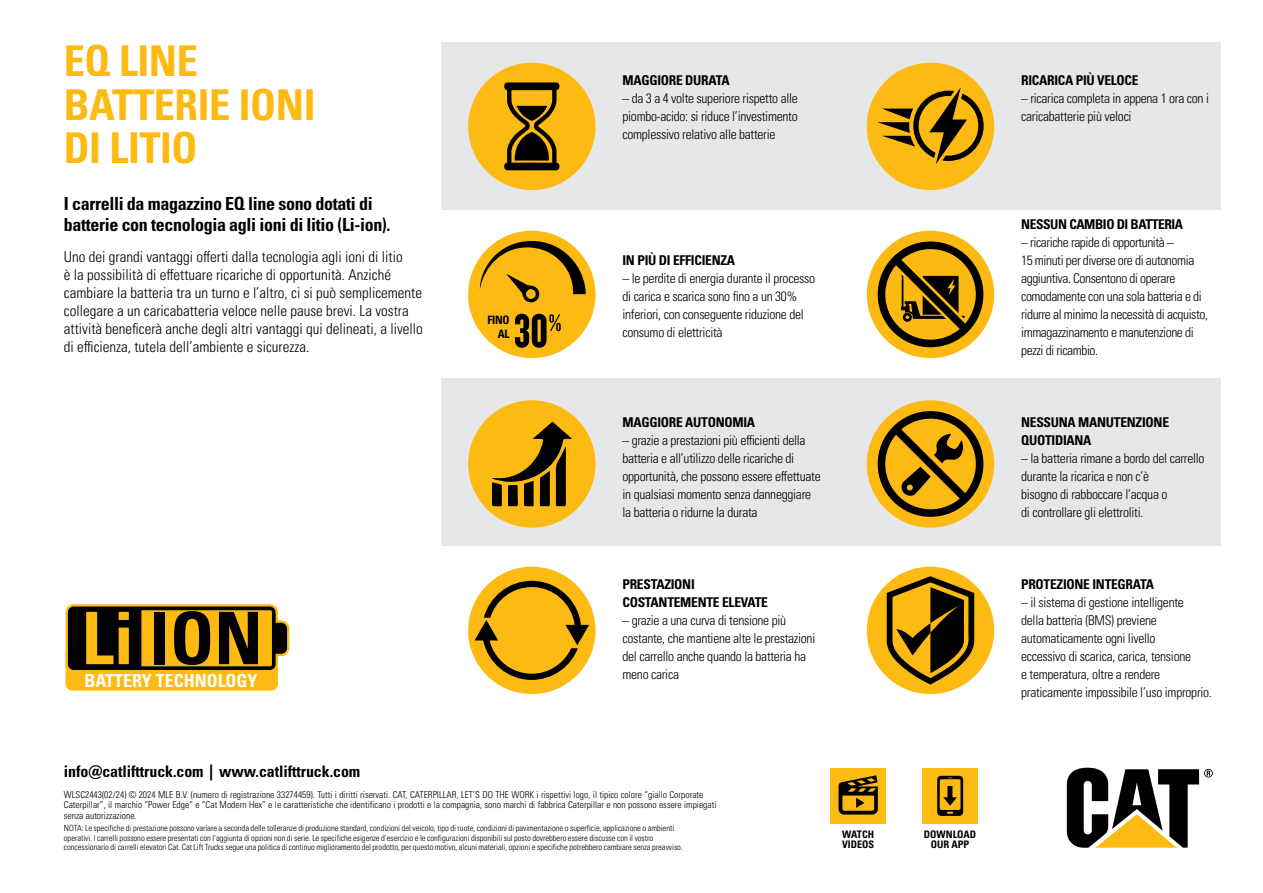
<style>
.page{position:relative;width:1263px;height:893px;background:#fff}
.page>*{position:absolute;margin:0;border:0;box-sizing:border-box;transform-origin:0 0}
.t1{font:700 condensed 72.45px "Univers";color:#000}
.t2{font:42.45px/43.5px "Univers LTCYR 67 Bold Cond";letter-spacing:-.01em;color:#fdba12}
.t3{font:18px/21px "Univers LTCYR 67 Bold Cond";letter-spacing:-.02em;color:#000}
.t4{font:700 condensed 18px "Univers";color:#fff}
.t5{font:15.9px "Univers LTCYR 67 Bold Cond";letter-spacing:-.005em;color:#000}
.t6{font:15px/18px "Univers LTCYR 47 Light Cond";color:#000}
.t7{font:13.5px/18px "Univers LTCYR 47 Light Cond";letter-spacing:-.02em;color:#000}
.t8{font:13.5px/18px "Univers LTCYR 67 Bold Cond";letter-spacing:-.02em;color:#000}
.t9{font:11.55px/13.8px "Univers LTCYR 67 Bold Cond";letter-spacing:-.025em;color:#000;text-align:right}
.t10{font:10.35px/10.4px "Univers LTCYR 67 Bold Cond";color:#000}
.t11{font:9.6px/10.6px "Univers LTCYR 47 Light Cond";color:#000}
.t12{font:8.55px/9.6px "Univers LTCYR 47 Light Cond";letter-spacing:-.005em;color:#000}
.s1{color:#fdba12}
</style>
<div class="page">
<div style="left:441px;top:378px;width:779px;height:168px;background:#e6e7e8"></div>
<div style="left:441px;top:43px;width:779px;height:167px;background:#e6e7e8"></div>
<svg style="left:1067px;top:768px;width:146px;height:80px"></svg>
<div style="left:867px;top:63px;width:127px;height:127px;background:#fdba12;border-radius:50%"></div>
<svg style="left:877px;top:87px;width:107px;height:77px"></svg>
<div style="left:468px;top:63px;width:127px;height:127px;background:#fdba12;border-radius:50%"></div>
<svg style="left:504px;top:82px;width:56px;height:88px"></svg>
<div style="left:867px;top:400px;width:127px;height:128px;background:#fdba12;border-radius:50%"></div>
<div style="left:878px;top:411px;width:105px;height:106px;border:8px solid #000;border-radius:50%"></div>
<svg style="left:885px;top:418px;width:92px;height:92px"></svg>
<div style="left:468px;top:231px;width:127px;height:127px;background:#fdba12;border-radius:50%"></div>
<svg style="left:515px;top:314px;width:46px;height:34px"></svg>
<svg style="left:549px;top:314px;width:5px;height:9px"></svg>
<svg style="left:479px;top:241px;width:107px;height:62px"></svg>
<div style="left:867px;top:567px;width:127px;height:127px;background:#fdba12;border-radius:50%"></div>
<svg style="left:887px;top:576px;width:87px;height:108px"></svg>
<div style="left:468px;top:400px;width:127px;height:128px;background:#fdba12;border-radius:50%"></div>
<svg style="left:492px;top:422px;width:80px;height:84px"></svg>
<div style="left:468px;top:567px;width:127px;height:127px;background:#fdba12;border-radius:50%"></div>
<svg style="left:474px;top:581px;width:115px;height:99px"></svg>
<div style="left:867px;top:231px;width:127px;height:127px;background:#fcb912;border-radius:50%"></div>
<svg style="left:875px;top:239px;width:111px;height:111px"></svg>
<div style="left:66px;top:647px;width:212px;height:44px;background:#fdba12;border-radius:7px"></div>
<svg style="left:65px;top:604px;width:225px;height:69px"></svg>
<div style="left:830px;top:768px;width:56px;height:55px;background:#fdba12"></div>
<svg style="left:838px;top:775px;width:40px;height:39px"></svg>
<div style="left:922px;top:768px;width:56px;height:55px;background:#fdba12"></div>
<svg style="left:937px;top:776px;width:26px;height:40px"></svg>
<h2 class="t2" style="left:64px;top:39px;width:253px">EQ LINE<br>BATTERIE IONI<br>DI LITIO</h2>
<h3 class="t3" style="left:64px;top:193px;width:328px">I carrelli da magazzino EQ line sono dotati di batterie con tecnologia agli ioni di litio (Li-ion).</h3>
<p class="t6" style="left:64px;top:246px;width:360px">Uno dei grandi vantaggi offerti dalla tecnologia agli ioni di litio<br>è la possibilità di effettuare ricariche di opportunità. Anziché cambiare la batteria tra un turno e l’altro, ci si può semplicemente collegare a un caricabatteria veloce nelle pause brevi. La vostra attività beneficerà anche degli altri vantaggi qui delineati, a livello di efficienza, tutela dell’ambiente e sicurezza.</p>
<p class="t9" style="left:487px;top:313px;width:24px">FINO<br>AL</p>
<h1 class="t1" style="left:82px;top:594px;width:183px"><span class="s1">Li</span> ION</h1>
<h3 class="t4" style="left:84px;top:669px;width:175px">BATTERY TECHNOLOGY</h3>
<p class="t8" style="left:622px;top:71px;width:109px">MAGGIORE DURATA</p>
<p class="t7" style="left:622px;top:89px;width:177px;text-align:justify">– da 3 a 4 volte superiore rispetto alle piombo-acido: si riduce l’investimento complessivo relativo alle batterie</p>
<p class="t8" style="left:622px;top:251px;width:114px">IN PIÙ DI EFFICIENZA</p>
<p class="t7" style="left:622px;top:269px;width:194px">– le perdite di energia durante il processo di carica e scarica sono fino a un 30% inferiori, con conseguente riduzione del consumo di elettricità</p>
<p class="t8" style="left:622px;top:413px;width:134px">MAGGIORE AUTONOMIA</p>
<p class="t7" style="left:622px;top:431px;width:200px">– grazie a prestazioni più efficienti della batteria e all’utilizzo delle ricariche di opportunità, che possono essere effettuate in qualsiasi momento senza danneggiare la batteria o ridurne la durata</p>
<p class="t8" style="left:622px;top:575px;width:147px">PRESTAZIONI<br>COSTANTEMENTE ELEVATE</p>
<p class="t7" style="left:622px;top:611px;width:194px">– grazie a una curva di tensione più costante, che mantiene alte le prestazioni del carrello anche quando la batteria ha meno carica</p>
<p class="t5" style="left:64px;top:761px;width:298px">info@catlifttruck.com | www.catlifttruck.com</p>
<p class="t11" style="left:64px;top:788px;width:654px">WLSC2443(02/24) © 2024 MLE B.V. (numero di registrazione 33274459). Tutti i diritti riservati. CAT, CATERPILLAR, LET’S DO THE WORK i rispettivi logo, il tipico colore “giallo Corporate<br>Caterpillar”, il marchio “Power Edge” e “Cat Modern Hex” e le caratteristiche che identificano i prodotti e la compagnia, sono marchi di fabbrica Caterpillar e non possono essere impiegati senza autorizzazione.</p>
<p class="t12" style="left:64px;top:823px;width:620px">NOTA: Le specifiche di prestazione possono variare a seconda delle tolleranze di produzione standard, condizioni del veicolo, tipo di ruote, condizioni di pavimentazione o superficie, applicazione o ambienti operativi. I carrelli possono essere presentati con l’aggiunta di opzioni non di serie. Le specifiche esigenze d’esercizio e le configurazioni disponibili sul posto dovrebbero essere discusse con il vostro concessionario di carrelli elevatori Cat. Cat Lift Trucks segue una politica di continuo miglioramento del prodotto, per questo motivo, alcuni materiali, opzioni e specifiche potrebbero cambiare senza preavviso.</p>
<p class="t10" style="left:842px;top:829px;width:34px">WATCH<br>VIDEOS</p>
<p class="t10" style="left:924px;top:829px;width:54px;text-align:center">DOWNLOAD<br>OUR APP</p>
<p class="t8" style="left:1021px;top:71px;width:119px">RICARICA PIÙ VELOCE</p>
<p class="t7" style="left:1021px;top:89px;width:189px">– ricarica completa in appena 1 ora con i caricabatterie più veloci</p>
<p class="t8" style="left:1021px;top:215px;width:163px">NESSUN CAMBIO DI BATTERIA</p>
<p class="t7" style="left:1021px;top:233px;width:188px">– ricariche rapide di opportunità –<br>15 minuti per diverse ore di autonomia aggiuntiva. Consentono di operare comodamente con una sola batteria e di ridurre al minimo la necessità di acquisto, immagazzinamento e manutenzione di pezzi di ricambio.</p>
<p class="t8" style="left:1021px;top:413px;width:149px">NESSUNA MANUTENZIONE<br>QUOTIDIANA</p>
<p class="t7" style="left:1021px;top:449px;width:185px">– la batteria rimane a bordo del carrello durante la ricarica e non c’è<br>bisogno di rabboccare l’acqua o<br>di controllare gli elettroliti.</p>
<p class="t8" style="left:1021px;top:575px;width:134px">PROTEZIONE INTEGRATA</p>
<p class="t7" style="left:1021px;top:593px;width:192px">– il sistema di gestione intelligente<br>della batteria (BMS) previene automaticamente ogni livello<br>eccessivo di scarica, carica, tensione<br>e temperatura, oltre a rendere praticamente impossibile l’uso improprio.</p>
</div>
